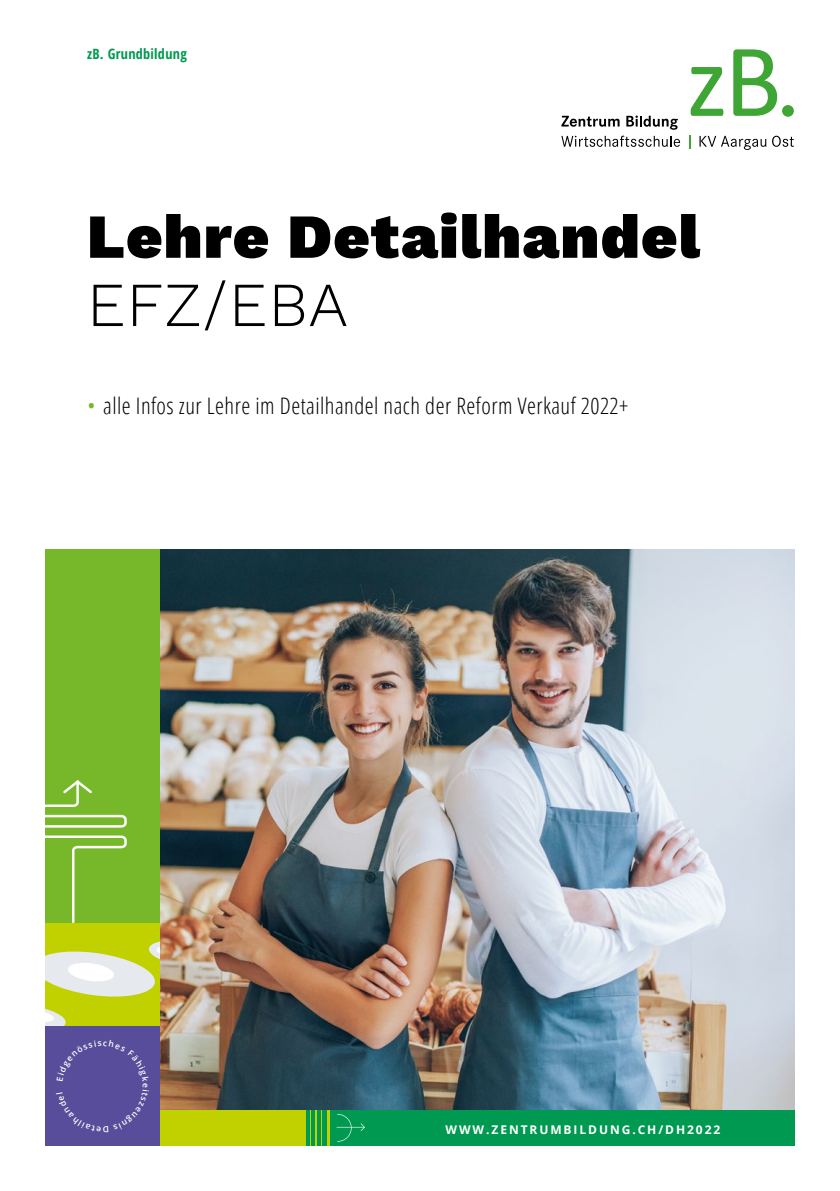
<style>
.page{position:relative;width:840px;height:1191px;background:#fff}
.page>*{position:absolute;margin:0;border:0;box-sizing:border-box;transform-origin:0 0}
.t1{font:900 62.6px "Work Sans";letter-spacing:.02em;color:#000}
.t2{font:300 62.6px "Work Sans";letter-spacing:.02em;color:#000}
.t3{font:300 22.8px "Open Sans Condensed";letter-spacing:.02em;color:#000}
.t4{font:700 14.2px "Open Sans Condensed";letter-spacing:.02em;color:#009951}
.t5{font:700 12px "Open Sans";letter-spacing:.16em;color:#fff}
.s1{color:#76b82a}
</style>
<div class="page">
<img style="left:159px;top:549px;width:635px;height:561px">
<div style="left:45px;top:549px;width:114px;height:374px;background:#76b82a"></div>
<svg style="left:45px;top:780px;width:82px;height:143px"></svg>
<div style="left:371px;top:1110px;width:423px;height:35px;background:#009951"></div>
<div style="left:45px;top:1110px;width:261px;height:35px;background:#c1d100"></div>
<div style="left:327px;top:1110px;width:44px;height:35px;background:#009951"></div>
<svg style="left:336px;top:1114px;width:29px;height:27px"></svg>
<svg style="left:309px;top:1110px;width:20px;height:35px"></svg>
<hr style="left:306px;top:1110px;width:3px;height:35px;background:#009951">
<hr style="left:311px;top:1110px;width:4px;height:35px;background:#009951">
<hr style="left:317px;top:1110px;width:3px;height:35px;background:#009951">
<div style="left:322px;top:1110px;width:5px;height:35px;background:#009951"></div>
<div style="left:45px;top:923px;width:115px;height:103px;background:#c1d100"></div>
<div style="left:45px;top:1026px;width:115px;height:119px;background:#574d9b"></div>
<svg style="left:561px;top:136px;width:118px;height:11px"></svg>
<svg style="left:699px;top:136px;width:94px;height:14px"></svg>
<svg style="left:561px;top:116px;width:58px;height:11px"></svg>
<svg style="left:626px;top:116px;width:51px;height:14px"></svg>
<svg style="left:690px;top:67px;width:33px;height:49px"></svg>
<svg style="left:733px;top:49px;width:43px;height:67px"></svg>
<div style="left:781px;top:105px;width:12px;height:12px;background:#3fa535;border-radius:50%"></div>
<svg style="left:45px;top:934px;width:125px;height:176px"></svg>
<p class="t4" style="left:87px;top:44px;width:101px">zB. Grundbildung</p>
<h1 class="t1" style="left:87px;top:189px;width:614px">Lehre Detailhandel</h1>
<h1 class="t2" style="left:87px;top:258px;width:262px">EFZ/EBA</h1>
<p class="t3" style="left:87px;top:391px;width:542px"><span class="s1">•</span> alle Infos zur Lehre im Detailhandel nach der Reform Verkauf 2022+</p>
<p class="t5" style="left:445px;top:1120px;width:276px">WWW.ZENTRUMBILDUNG.CH/DH2022</p>
</div>
